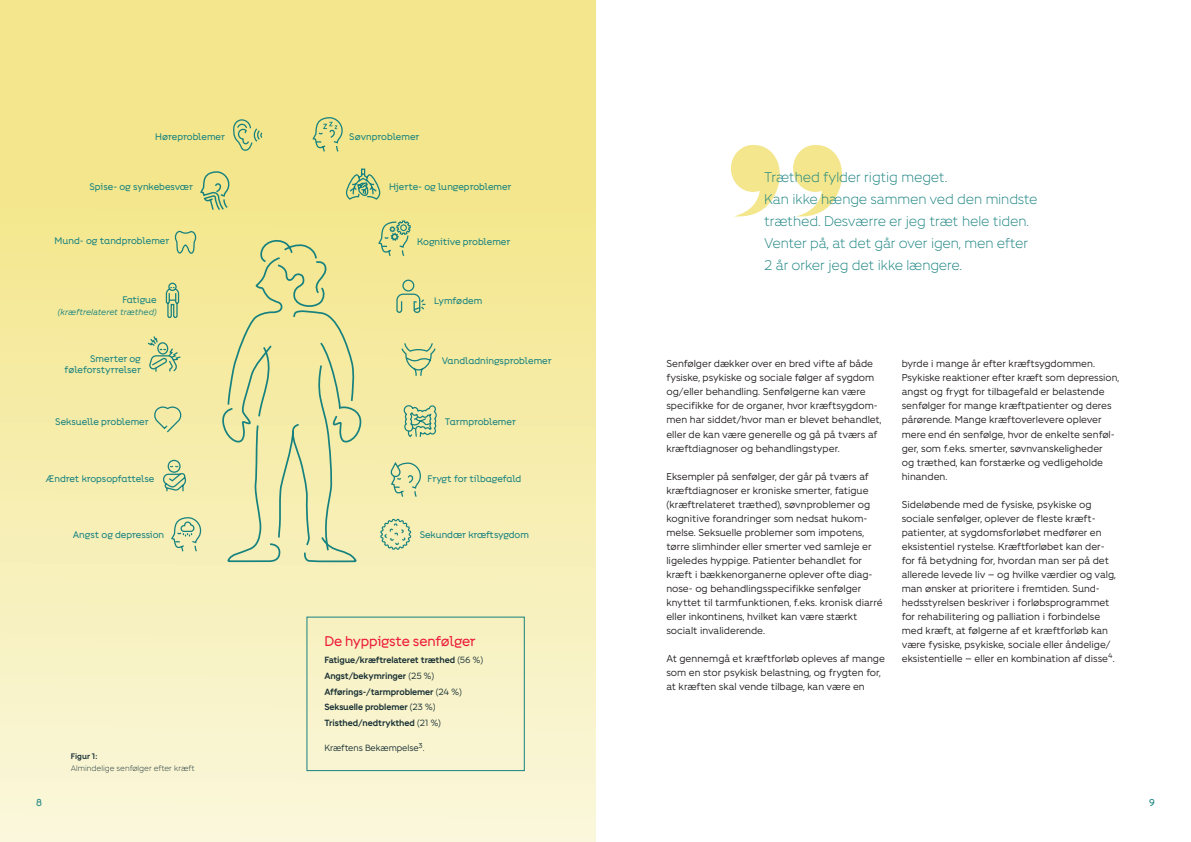
<style>
.page{position:relative;width:1191px;height:842px;background:#fff}
.page>*{position:absolute;margin:0;border:0;box-sizing:border-box;transform-origin:0 0}
.t1{font:300 14px/22px "Fighter";letter-spacing:-.01em;color:#16817f}
.t2{font:14px "Fighter Overskrift";letter-spacing:-.015em;color:#ed1a3a}
.t3{font:10px/14px "Fighter";color:#231f20}
.t4{font:10px "Fighter Overskrift";color:#16817f}
.t5{font:9.5px/11.3px "Fighter Overskrift";letter-spacing:-.01em;color:#16817f;text-align:right}
.t6{font:700 9px/15.7px "Fighter";letter-spacing:-.01em;color:#183034}
.t7{font:9px "Fighter";letter-spacing:-.01em;color:#183034}
.t8{font:italic 8.6px "Fighter";letter-spacing:-.005em;color:#16817f}
.t9{font:300 8px "Fighter";color:#183034}
.t10{font:700 8px "Fighter";color:#183034}
.s1{font-weight:400}
</style>
<div class="page">
<div style="left:0;top:0;width:595px;height:842px;background:linear-gradient(to bottom,#f2e37e,#f8f6d8)"></div>
<svg style="left:222px;top:237px;width:142px;height:326px;background:#e7e5a3"></svg>
<svg style="left:199px;top:171px;width:30px;height:40px"></svg>
<svg style="left:160px;top:460px;width:27px;height:32px"></svg>
<svg style="left:165px;top:282px;width:15px;height:36px"></svg>
<svg style="left:174px;top:230px;width:23px;height:25px"></svg>
<svg style="left:390px;top:461px;width:30px;height:37px"></svg>
<svg style="left:379px;top:517px;width:33px;height:34px"></svg>
<svg style="left:311px;top:117px;width:31px;height:35px"></svg>
<svg style="left:396px;top:279px;width:30px;height:35px"></svg>
<svg style="left:345px;top:168px;width:36px;height:33px"></svg>
<svg style="left:400px;top:342px;width:36px;height:34px"></svg>
<svg style="left:403px;top:404px;width:34px;height:34px"></svg>
<svg style="left:232px;top:119px;width:32px;height:32px"></svg>
<svg style="left:152px;top:405px;width:30px;height:28px"></svg>
<svg style="left:147px;top:335px;width:34px;height:37px"></svg>
<svg style="left:170px;top:517px;width:31px;height:35px"></svg>
<svg style="left:377px;top:220px;width:34px;height:37px"></svg>
<svg style="left:731px;top:145px;width:49px;height:72px"></svg>
<svg style="left:793px;top:145px;width:49px;height:72px"></svg>
<p class="t5" style="left:155px;top:131px;width:71px">Høreproblemer</p>
<p class="t5" style="left:349px;top:131px;width:72px">Søvnproblemer</p>
<p class="t5" style="left:89px;top:181px;width:105px">Spise- og synkebesvær</p>
<p class="t5" style="left:389px;top:181px;width:124px">Hjerte- og lungeproblemer</p>
<p class="t5" style="left:55px;top:235px;width:116px">Mund- og tandproblemer</p>
<p class="t5" style="left:417px;top:236px;width:95px">Kognitive problemer</p>
<p class="t5" style="left:122px;top:294px;width:36px">Fatigue</p>
<p class="t8" style="left:58px;top:306px;width:100px">(kræftrelateret træthed)</p>
<p class="t5" style="left:65px;top:352px;width:78px">Smerter og føleforstyrrelser</p>
<p class="t5" style="left:434px;top:294px;width:49px">Lymfødem</p>
<p class="t5" style="left:442px;top:354px;width:111px">Vandladningsproblemer</p>
<p class="t5" style="left:55px;top:416px;width:95px">Seksuelle problemer</p>
<p class="t5" style="left:445px;top:416px;width:73px">Tarmproblemer</p>
<p class="t5" style="left:46px;top:473px;width:110px">Ændret kropsopfattelse</p>
<p class="t5" style="left:427px;top:473px;width:95px">Frygt for tilbagefald</p>
<p class="t5" style="left:73px;top:529px;width:93px">Angst og depression</p>
<p class="t5" style="left:420px;top:529px;width:111px">Sekundær kræftsygdom</p>
<p class="t10" style="left:71px;top:751px;width:28px">Figur 1:</p>
<p class="t9" style="left:71px;top:763px;width:125px">Almindelige senfølger efter kræft</p>
<h1 class="t2" style="left:324px;top:633px;width:153px">De hyppigste senfølger</h1>
<p class="t6" style="left:324px;top:652px;width:160px">Fatigue/kræftrelateret træthed <span class="s1">(56 %)<br></span>Angst/bekymringer <span class="s1">(25 %)<br></span>Afførings-/tarmproblemer <span class="s1">(24 %)<br></span>Seksuelle problemer <span class="s1">(23 %)<br></span>Tristhed/nedtrykthed <span class="s1">(21 %)</span></p>
<p class="t7" style="left:324px;top:742px;width:102px">Kræftens Bekæmpelse<sup>3</sup>.</p>
<h1 class="t1" style="left:764px;top:165px;width:275px">Træthed fylder rigtig meget.<br>Kan ikke hænge sammen ved den mindste træthed. Desværre er jeg træt hele tiden.<br>Venter på, at det går over igen, men efter 2 år orker jeg det ikke længere.</h1>
<p class="t3" style="left:666px;top:356px;width:217px">Senfølger dækker over en bred vifte af både fysiske, psykiske og sociale følger af sygdom og/eller behandling. Senfølgerne kan være specifikke for de organer, hvor kræftsygdom&shy;men har siddet/hvor man er blevet behandlet, eller de kan være generelle og gå på tværs af kræftdiagnoser og behandlingstyper.</p>
<p class="t3" style="left:666px;top:468px;width:218px">Eksempler på senfølger, der går på tværs af kræftdiagnoser er kroniske smerter, fatigue (kræftrelateret træthed), søvnproblemer og kognitive forandringer som nedsat hukom&shy;melse. Seksuelle problemer som impotens, tørre slimhinder eller smerter ved samleje er ligeledes hyppige. Patienter behandlet for kræft i bækkenorganerne oplever ofte diag&shy;nose- og behandlingsspecifikke senfølger knyttet til tarmfunktionen, f.eks. kronisk diarré eller inkontinens, hvilket kan være stærkt socialt invaliderende.</p>
<p class="t3" style="left:666px;top:650px;width:220px">At gennemgå et kræftforløb opleves af mange som en stor psykisk belastning, og frygten for, at kræften skal vende tilbage, kan være en</p>
<p class="t3" style="left:901px;top:356px;width:219px">byrde i mange år efter kræftsygdommen.<br>Psykiske reaktioner efter kræft som depression, angst og frygt for tilbagefald er belastende senfølger for mange kræftpatienter og deres pårørende. Mange kræftoverlevere oplever mere end én senfølge, hvor de enkelte senføl&shy;ger, som f.eks. smerter, søvnvanskeligheder<br>og træthed, kan forstærke og vedligeholde hinanden.</p>
<p class="t3" style="left:901px;top:496px;width:216px">Sideløbende med de fysiske, psykiske og sociale senfølger, oplever de fleste kræft&shy;patienter, at sygdomsforløbet medfører en eksistentiel rystelse. Kræftforløbet kan der&shy;for få betydning for, hvordan man ser på det allerede levede liv – og hvilke værdier og valg, man ønsker at prioritere i fremtiden. Sund&shy;hedsstyrelsen beskriver i forløbsprogrammet for rehabilitering og palliation i forbindelse med kræft, at følgerne af et kræftforløb kan være fysiske, psykiske, sociale eller åndelige/ eksistentielle – eller en kombination af disse<sup>4</sup>.</p>
<p class="t4" style="left:36px;top:797px;width:7px">8</p>
<p class="t4" style="left:1149px;top:797px;width:7px">9</p>
</div>
